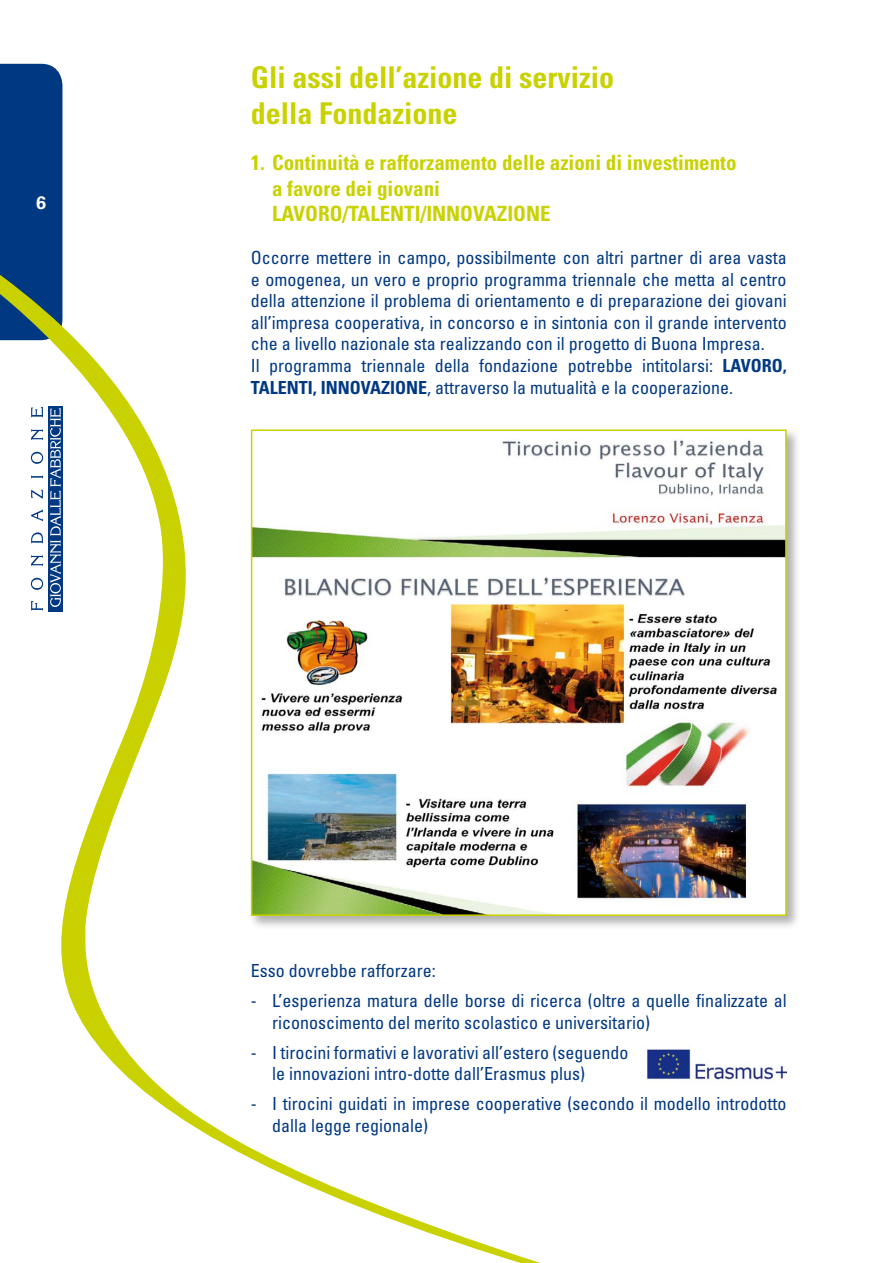
<style>
.page{position:relative;width:893px;height:1263px;background:#fff}
.page>*{position:absolute;margin:0;border:0;box-sizing:border-box;transform-origin:0 0}
.t1{font:700 condensed 30px/36px "Univers";color:#c9d200}
.t2{font:700 condensed 21px/25.2px "Univers";color:#c9d200}
.t3{font:condensed 18px/21.6px "Univers";color:#003882}
.t4{font:700 18px "Univers";color:#fff}
.s1{font-weight:700}
</style>
<div class="page">
<div style="left:0;top:64px;width:62px;height:211px;background:#003882"></div>
<svg style="left:0;top:275px;width:540px;height:988px"></svg>
<div style="left:48px;top:406px;width:14px;height:206px;background:#003882"></div>
<svg style="left:31px;top:601px;width:12px;height:9px"></svg>
<svg style="left:31px;top:578px;width:12px;height:12px"></svg>
<svg style="left:31px;top:555px;width:12px;height:11px"></svg>
<svg style="left:31px;top:532px;width:12px;height:11px"></svg>
<svg style="left:31px;top:509px;width:12px;height:12px"></svg>
<svg style="left:31px;top:490px;width:12px;height:8px"></svg>
<svg style="left:31px;top:475px;width:12px;height:3px"></svg>
<svg style="left:31px;top:452px;width:12px;height:12px"></svg>
<svg style="left:31px;top:429px;width:12px;height:11px"></svg>
<svg style="left:31px;top:407px;width:12px;height:10px"></svg>
<svg style="left:50px;top:408px;width:11px;height:199px"></svg>
<div style="left:249px;top:427px;width:552px;height:503px;background:#000;opacity:.31"></div>
<img style="left:254px;top:432px;width:530px;height:481px">
<div style="left:251px;top:429px;width:536px;height:487px;border:2px solid #c9d200"></div>
<img style="left:647px;top:1049px;width:140px;height:32px">
<p class="t4" style="left:36px;top:192px;width:12px">6</p>
<h1 class="t1" style="left:251px;top:59px;width:365px">Gli assi dell’azione di servizio della Fondazione</h1>
<p class="t2" style="left:272px;top:150px;width:466px;text-indent:-21px">1. Continuità e rafforzamento delle azioni di investimento a favore dei giovani<br>LAVORO/TALENTI/INNOVAZIONE</p>
<p class="t3" style="left:251px;top:247px;width:537px">Occorre mettere in campo, possibilmente con altri partner di area vasta e omogenea, un vero e proprio programma triennale che metta al centro della attenzione il problema di orientamento e di preparazione dei giovani all’impresa cooperativa, in concorso e in sintonia con il grande intervento che a livello nazionale sta realizzando con il progetto di Buona Impresa.<br>Il programma triennale della fondazione potrebbe intitolarsi: <span class="s1">LAVORO, TALENTI, INNOVAZIONE</span>, attraverso la mutualità e la cooperazione.</p>
<p class="t3" style="left:251px;top:959px;width:186px">Esso dovrebbe rafforzare:</p>
<p class="t3" style="left:272px;top:989px;width:516px;text-indent:-21px">- L’esperienza matura delle borse di ricerca (oltre a quelle finalizzate al riconoscimento del merito scolastico e universitario)</p>
<p class="t3" style="left:272px;top:1041px;width:358px;text-indent:-21px">- I tirocini formativi e lavorativi all’estero (seguendo le innovazioni intro-dotte dall’Erasmus plus)</p>
<p class="t3" style="left:272px;top:1093px;width:516px;text-indent:-21px">- I tirocini guidati in imprese cooperative (secondo il modello introdotto dalla legge regionale)</p>
</div>
